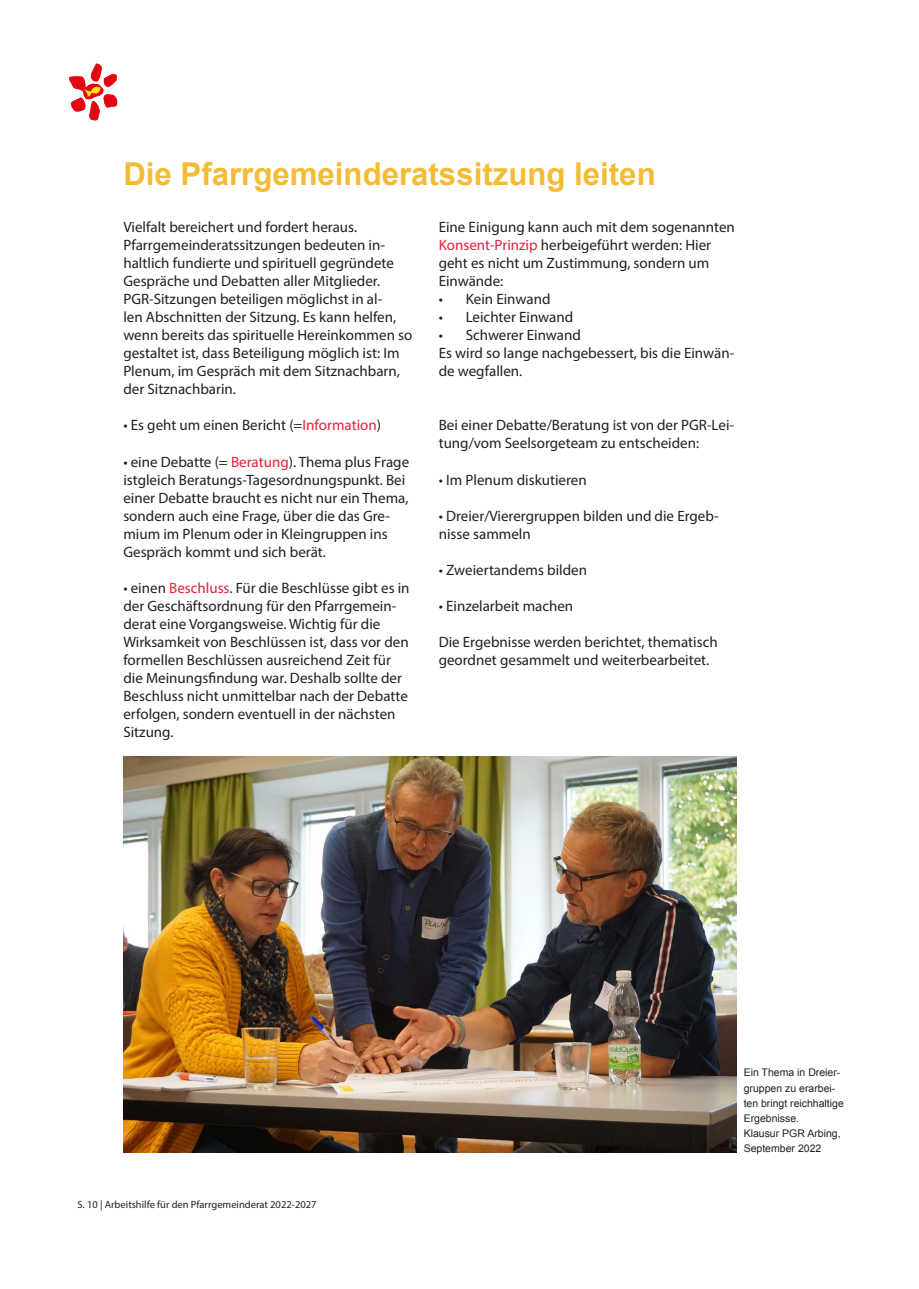
<style>
.page{position:relative;width:919px;height:1289px;background:#fff}
.page>*{position:absolute;margin:0;border:0;box-sizing:border-box;transform-origin:0 0}
.große_gelbe_Überschr{font:700 31.5px "Arial";color:#f4bc34}
.fließtext_minion{font:15px/18px "Myriad Pro";color:#231f20}
.Bildunterschrift_sch{font:10.5px/15px "Arial";color:#231f20}
.t1{font:10.5px "Myriad Pro";color:#231f20}
.s1{color:#e4203b}
</style>
<div class="page">
<img style="left:69px;top:63px;width:49px;height:58px">
<img style="left:124px;top:756px;width:612px;height:396px">
<p class="große_gelbe_Überschr" style="left:123px;top:153px;width:534px">Die Pfarrgemeinderatssitzung leiten</p>
<p class="fließtext_minion" style="left:123px;top:218px;width:235px">Vielfalt bereichert und fordert heraus.</p>
<p class="fließtext_minion" style="left:123px;top:236px;width:290px">Pfarrgemeinderatssitzungen bedeuten in&shy;haltlich fundierte und spirituell gegründete Gespräche und Debatten aller Mitglieder.<br>PGR-Sitzungen beteiligen möglichst in al-<br>len Abschnitten der Sitzung. Es kann helfen, wenn bereits das spirituelle Hereinkommen so gestaltet ist, dass Beteiligung möglich ist: Im Plenum, im Gespräch mit dem Sitznachbarn, der Sitznachbarin.</p>
<p class="fließtext_minion" style="left:123px;top:416px;width:259px">• Es geht um einen Bericht (=<span class="s1">Information</span>)</p>
<p class="fließtext_minion" style="left:123px;top:452px;width:287px">• eine Debatte (= <span class="s1">Beratung</span>). Thema plus Frage istgleich Beratungs-Tagesordnungspunkt. Bei einer Debatte braucht es nicht nur ein Thema, sondern auch eine Frage, über die das Gre&shy;mium im Plenum oder in Kleingruppen ins Gespräch kommt und sich berät.</p>
<p class="fließtext_minion" style="left:123px;top:578px;width:288px">• einen <span class="s1">Beschluss</span>. Für die Beschlüsse gibt es in der Geschäftsordnung für den Pfarrgemein&shy;derat eine Vorgangsweise. Wichtig für die Wirksamkeit von Beschlüssen ist, dass vor den formellen Beschlüssen ausreichend Zeit für die Meinungsfindung war. Deshalb sollte der Beschluss nicht unmittelbar nach der Debatte erfolgen, sondern eventuell in der nächsten Sitzung.</p>
<p class="fließtext_minion" style="left:438px;top:218px;width:298px">Eine Einigung kann auch mit dem sogenannten <span class="s1">Konsent-Prinzip</span> herbeigeführt werden: Hier geht es nicht um Zustimmung, sondern um Einwände:</p>
<p class="fließtext_minion" style="left:438px;top:290px;width:113px">• Kein Einwand</p>
<p class="fließtext_minion" style="left:438px;top:308px;width:136px">• Leichter Einwand</p>
<p class="fließtext_minion" style="left:438px;top:326px;width:144px">• Schwerer Einwand</p>
<p class="fließtext_minion" style="left:438px;top:344px;width:297px">Es wird so lange nachgebessert, bis die Einwän&shy;de wegfallen.</p>
<p class="fließtext_minion" style="left:438px;top:416px;width:297px">Bei einer Debatte/Beratung ist von der PGR-Lei&shy;tung/vom Seelsorgeteam zu entscheiden:</p>
<p class="fließtext_minion" style="left:438px;top:470px;width:149px">• Im Plenum diskutieren</p>
<p class="fließtext_minion" style="left:438px;top:506px;width:281px">• Dreier/Vierergruppen bilden und die Ergeb&shy;nisse sammeln</p>
<p class="fließtext_minion" style="left:438px;top:560px;width:150px">• Zweiertandems bilden</p>
<p class="fließtext_minion" style="left:438px;top:596px;width:136px">• Einzelarbeit machen</p>
<p class="fließtext_minion" style="left:438px;top:632px;width:280px">Die Ergebnisse werden berichtet, thematisch geordnet gesammelt und weiterbearbeitet.</p>
<p class="t1" style="left:77px;top:1197px;width:240px">S. 10 | Arbeitshilfe für den Pfarrgemeinderat 2022-2027</p>
<p class="Bildunterschrift_sch" style="left:743px;top:1065px;width:102px">Ein Thema in Dreier&shy;gruppen zu erarbei&shy;ten bringt reichhaltige<br>Ergebnisse.</p>
<p class="Bildunterschrift_sch" style="left:743px;top:1125px;width:98px">Klausur PGR Arbing,<br>September 2022</p>
</div>
